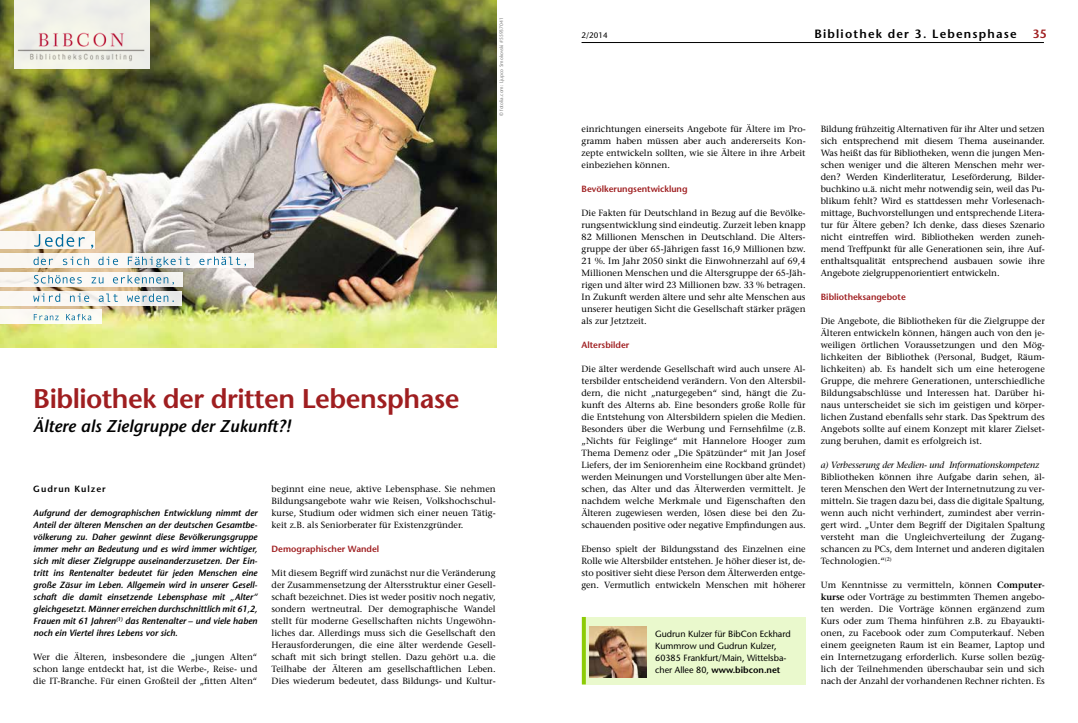
<style>
.page{position:relative;width:1078px;height:723px;background:#fff}
.page>*{position:absolute;margin:0;border:0;box-sizing:border-box;transform-origin:0 0}
.t1{font:600 27px "Stone Sans";letter-spacing:-.02em;color:#9f1e20}
.t2{font:italic 600 17px "Stone Sans";color:#000}
.t3{font:600 12px "Stone Sans";letter-spacing:.1em;color:#000}
.t4{font:600 12px "Stone Sans";color:#9f1e20}
.t5{font:9px/12px "Stone Serif";color:#000;text-align:justify}
.t6{font:italic 600 9px/12px "Stone Sans";color:#000;text-align:justify}
.t7{font:9px/12px "Stone Sans";color:#000}
.t8{font:600 9px "Stone Sans";color:#9f1e20}
.t9{font:italic 9px "Stone Serif";letter-spacing:-.01em;color:#000}
.t10{font:600 9px "Stone Sans";letter-spacing:.1em;color:#000}
.t11{font:8px "Stone Sans";color:#000}
.t12{font:5px "Stone Sans";color:#818281}
.s1{font-weight:600}
</style>
<div class="page">
<hr style="left:581px;top:42px;width:462px;height:1px;background:#000">
<div style="left:582px;top:617px;width:223px;height:67px;background:#eaf9cd"></div>
<svg style="left:581px;top:617px;width:4px;height:67px"></svg>
<img style="left:589px;top:626px;width:57px;height:51px">
<img style="left:0;top:0;width:496px;height:348px">
<div style="left:14px;top:0;width:136px;height:69px;background:#f0f1e9"></div>
<img style="left:18px;top:32px;width:127px;height:30px">
<div style="left:0;top:232px;width:95px;height:17px;background:#fbf8f3"></div>
<div style="left:0;top:253px;width:254px;height:15px;background:#faf7f3"></div>
<svg style="left:0;top:272px;width:183px;height:15px"></svg>
<svg style="left:0;top:291px;width:182px;height:15px"></svg>
<div style="left:0;top:309px;width:102px;height:15px;background:#fbfaf3"></div>
<svg style="left:34px;top:314px;width:57px;height:6px"></svg>
<svg style="left:33px;top:293px;width:141px;height:9px"></svg>
<svg style="left:34px;top:275px;width:140px;height:10px"></svg>
<svg style="left:33px;top:256px;width:213px;height:11px"></svg>
<svg style="left:34px;top:234px;width:59px;height:15px"></svg>
<p class="t12" style="left:498px;top:116px;width:100px;rotate:-90deg">© fotolia.com: Ljupco Smokovski #55937041</p>
<h1 class="t1" style="left:33px;top:382px;width:427px">Bibliothek der dritten Lebensphase</h1>
<h2 class="t2" style="left:33px;top:416px;width:259px">Ältere als Zielgruppe der Zukunft?!</h2>
<p class="t10" style="left:33px;top:483px;width:74px">Gudrun Kulzer</p>
<p class="t6" style="left:33px;top:507px;width:225px">Aufgrund der demographischen Entwicklung nimmt der Anteil der älteren Menschen an der deutschen Gesamtbe&shy;völkerung zu. Daher gewinnt diese Bevölkerungsgruppe immer mehr an Bedeutung und es wird immer wichtiger, sich mit dieser Zielgruppe auseinanderzusetzen. Der Ein&shy;tritt ins Rentenalter bedeutet für jeden Menschen eine große Zäsur im Leben. Allgemein wird in unserer Gesell&shy;schaft die damit einsetzende Lebensphase mit „Alter“ gleichgesetzt. Männer erreichen durchschnittlich mit 61,2, Frauen mit 61 Jahren<sup>(1)</sup> das Rentenalter – und viele haben noch ein Viertel ihres Lebens vor sich.</p>
<p class="t5" style="left:33px;top:651px;width:225px">Wer die Älteren, insbesondere die „jungen Alten“ schon lange entdeckt hat, ist die Werbe-, Reise- und die IT-Branche. Für einen Großteil der „fitten Alten“</p>
<p class="t5" style="left:271px;top:483px;width:225px">beginnt eine neue, aktive Lebensphase. Sie nehmen Bildungsangebote wahr wie Reisen, Volkshochschul&shy;kurse, Studium oder widmen sich einer neuen Tätig&shy;keit z.B. als Seniorberater für Existenzgründer.</p>
<p class="t8" style="left:271px;top:543px;width:109px">Demographischer Wandel</p>
<p class="t5" style="left:271px;top:567px;width:225px">Mit diesem Begriff wird zunächst nur die Veränderung der Zusammensetzung der Altersstruktur einer Gesell&shy;schaft bezeichnet. Dies ist weder positiv noch negativ, sondern wertneutral. Der demographische Wandel stellt für moderne Gesellschaften nichts Ungewöhn&shy;liches dar. Allerdings muss sich die Gesellschaft den Herausforderungen, die eine älter werdende Gesell&shy;schaft mit sich bringt stellen. Dazu gehört u.a. die Teilhabe der Älteren am gesellschaftlichen Leben.<br>Dies wiederum bedeutet, dass Bildungs- und Kultur-</p>
<p class="t11" style="left:581px;top:30px;width:28px">2/2014</p>
<h3 class="t3" style="left:814px;top:26px;width:204px">Bibliothek der 3. Lebensphase</h3>
<h3 class="t4" style="left:1032px;top:26px;width:15px">35</h3>
<p class="t5" style="left:581px;top:123px;width:225px">einrichtungen einerseits Angebote für Ältere im Pro&shy;gramm haben müssen aber auch andererseits Kon&shy;zepte entwickeln sollten, wie sie Ältere in ihre Arbeit einbeziehen können.</p>
<p class="t8" style="left:581px;top:183px;width:107px">Bevölkerungsentwicklung</p>
<p class="t5" style="left:581px;top:207px;width:225px">Die Fakten für Deutschland in Bezug auf die Bevölke&shy;rungsentwicklung sind eindeutig. Zurzeit leben knapp 82 Millionen Menschen in Deutschland. Die Alters&shy;gruppe der über 65-Jährigen fasst 16,9 Millionen bzw.<br>21 %. Im Jahr 2050 sinkt die Einwohnerzahl auf 69,4<br>Millionen Menschen und die Altersgruppe der 65-Jäh&shy;rigen und älter wird 23 Millionen bzw. 33 % betragen.<br>In Zukunft werden ältere und sehr alte Menschen aus unserer heutigen Sicht die Gesellschaft stärker prägen als zur Jetztzeit.</p>
<p class="t8" style="left:581px;top:339px;width:49px">Altersbilder</p>
<p class="t5" style="left:581px;top:363px;width:225px">Die älter werdende Gesellschaft wird auch unsere Al&shy;tersbilder entscheidend verändern. Von den Altersbil&shy;dern, die nicht „naturgegeben“ sind, hängt die Zu&shy;kunft des Alterns ab. Eine besonders große Rolle für die Entstehung von Altersbildern spielen die Medien.<br>Besonders über die Werbung und Fernsehfilme (z.B. „Nichts für Feiglinge“ mit Hannelore Hooger zum Thema Demenz oder „Die Spätzünder“ mit Jan Josef Liefers, der im Seniorenheim eine Rockband gründet) werden Meinungen und Vorstellungen über alte Men&shy;schen, das Alter und das Älterwerden vermittelt. Je nachdem welche Merkmale und Eigenschaften den Älteren zugewiesen werden, lösen diese bei den Zu&shy;schauenden positive oder negative Empfindungen aus.</p>
<p class="t5" style="left:581px;top:543px;width:225px">Ebenso spielt der Bildungsstand des Einzelnen eine Rolle wie Altersbilder entstehen. Je höher dieser ist, de&shy;sto positiver sieht diese Person dem Älterwerden entge&shy;gen. Vermutlich entwickeln Menschen mit höherer</p>
<p class="t7" style="left:655px;top:627px;width:137px">Gudrun Kulzer für BibCon Eckhard<br>Kummrow und Gudrun Kulzer,<br>60385 Frankfurt/Main, Wittelsba&shy;cher Allee 80, <span class="s1">www.bibcon.net</span></p>
<p class="t5" style="left:820px;top:123px;width:225px">Bildung frühzeitig Alternativen für ihr Alter und setzen sich entsprechend mit diesem Thema auseinander.<br>Was heißt das für Bibliotheken, wenn die jungen Men&shy;schen weniger und die älteren Menschen mehr wer&shy;den? Werden Kinderliteratur, Leseförderung, Bilder&shy;buchkino u.ä. nicht mehr notwendig sein, weil das Pu&shy;blikum fehlt? Wird es stattdessen mehr Vorlesenach&shy;mittage, Buchvorstellungen und entsprechende Litera&shy;tur für Ältere geben? Ich denke, dass dieses Szenario nicht eintreffen wird. Bibliotheken werden zuneh&shy;mend Treffpunkt für alle Generationen sein, ihre Auf&shy;enthaltsqualität entsprechend ausbauen sowie ihre Angebote zielgruppenorientiert entwickeln.</p>
<p class="t8" style="left:820px;top:291px;width:87px">Bibliotheksangebote</p>
<p class="t5" style="left:820px;top:315px;width:225px">Die Angebote, die Bibliotheken für die Zielgruppe der Älteren entwickeln können, hängen auch von den je&shy;weiligen örtlichen Voraussetzungen und den Mög&shy;lichkeiten der Bibliothek (Personal, Budget, Räum&shy;lichkeiten) ab. Es handelt sich um eine heterogene Gruppe, die mehrere Generationen, unterschiedliche Bildungsabschlüsse und Interessen hat. Darüber hi&shy;naus unterscheidet sie sich im geistigen und körper&shy;lichen Zustand ebenfalls sehr stark. Das Spektrum des Angebots sollte auf einem Konzept mit klarer Zielset&shy;zung beruhen, damit es erfolgreich ist.</p>
<p class="t9" style="left:820px;top:459px;width:220px">a) Verbesserung der Medien- und Informationskompetenz</p>
<p class="t5" style="left:820px;top:471px;width:225px">Bibliotheken können ihre Aufgabe darin sehen, äl&shy;teren Menschen den Wert der Internetnutzung zu ver&shy;mitteln. Sie tragen dazu bei, dass die digitale Spaltung, wenn auch nicht verhindert, zumindest aber verrin&shy;gert wird. „Unter dem Begriff der Digitalen Spaltung versteht man die Ungleichverteilung der Zugang&shy;schancen zu PCs, dem Internet und anderen digitalen Technologien.“<sup>(2)</sup></p>
<p class="t5" style="left:820px;top:579px;width:225px">Um Kenntnisse zu vermitteln, können <span class="s1">Computer&shy;kurse</span> oder Vorträge zu bestimmten Themen angebo&shy;ten werden. Die Vorträge können ergänzend zum Kurs oder zum Thema hinführen z.B. zu Ebayaukti&shy;onen, zu Facebook oder zum Computerkauf. Neben einem geeigneten Raum ist ein Beamer, Laptop und ein Internetzugang erforderlich. Kurse sollen bezüg&shy;lich der Teilnehmenden überschaubar sein und sich nach der Anzahl der vorhandenen Rechner richten. Es</p>
</div>
